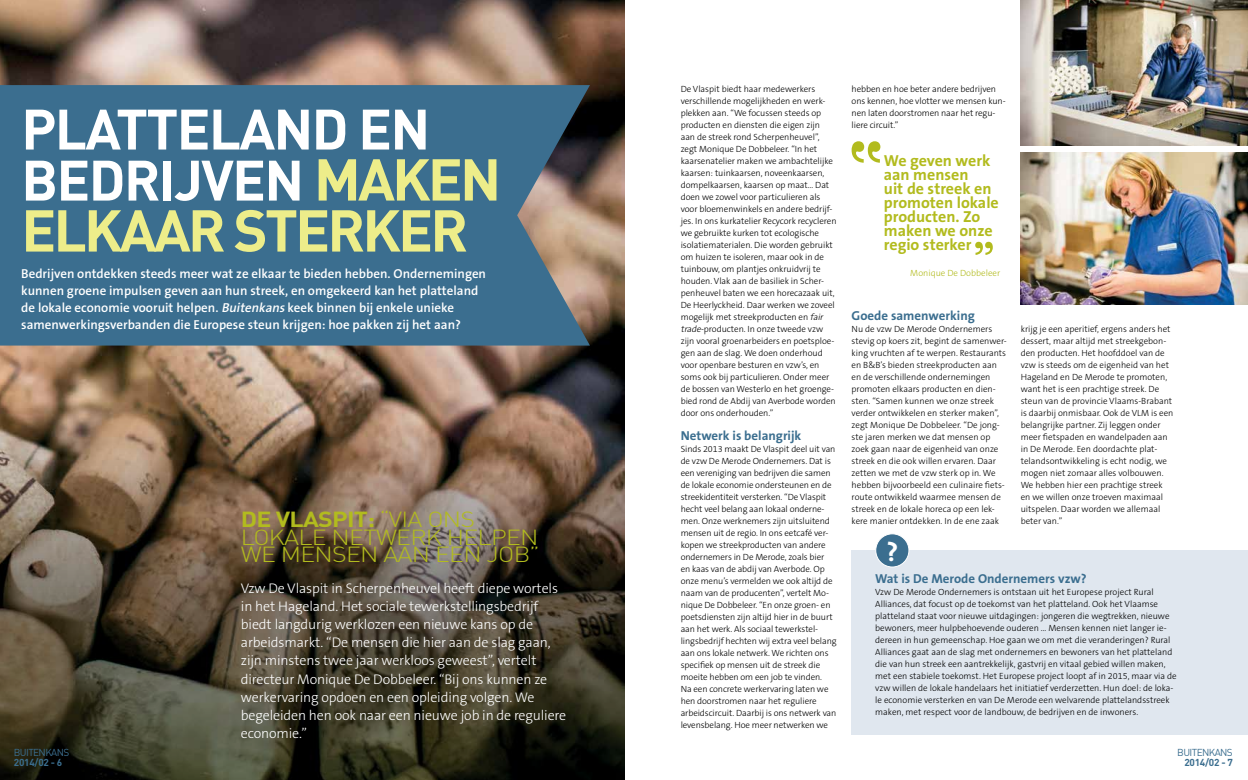
<style>
.page{position:relative;width:1248px;height:780px;background:#fff}
.page>*{position:absolute;margin:0;border:0;box-sizing:border-box;transform-origin:0 0}
.t1{font:700 58px "DIN";letter-spacing:-.05em;color:#eded8a}
.t2{font:700 56px/51px "DIN";letter-spacing:-.03em;color:#fff}
.t3{font:700 27px "The Sans B7";color:#fff}
.t4{font:300 21.6px/17.3px "DIN";letter-spacing:-.03em;color:#b2bb1e;scale:1.15 1}
.t5{font:700 21.6px "DIN";letter-spacing:-.03em;color:#b2bb1e;scale:1.15 1}
.t6{font:700 16px/14px "The Sans B7";color:#b2bb1e}
.t7{font:300 14px/18px "The Sans B3";letter-spacing:-.01em;color:#fff}
.t8{font:600 13px/17px "The Sans B6";color:#fff}
.t9{font:700 13px "The Sans B7";color:#3b6e8f}
.t10{font:10px "DIN";letter-spacing:-.06em;color:#3b6e8f}
.t11{font:700 10px "DIN";letter-spacing:-.025em;color:#3b6e8f}
.t12{font:300 9px/12px "The Sans B3";letter-spacing:-.005em;color:#000}
.t13{font:300 9px "The Sans B3";color:#b2bb1e}
.s1{font-style:italic}
.s2{font-size:58px;color:#eded8a}
.s3{font-weight:300}
</style>
<div class="page">
<img style="left:0;top:0;width:624px;height:366px">
<img style="left:0;top:366px;width:624px;height:414px">
<div style="left:851px;top:550px;width:396px;height:185px;background:#e0e7ef"></div>
<svg style="left:851px;top:141px;width:29px;height:22px"></svg>
<svg style="left:975px;top:242px;width:17px;height:13px"></svg>
<div style="left:0;top:85px;width:590px;height:260px;background:#3b6e8f"></div>
<img style="left:1020px;top:153px;width:227px;height:151px">
<img style="left:1020px;top:0;width:227px;height:146px">
<div style="left:875px;top:534px;width:33px;height:33px;background:#3b6e8f;border-radius:50%"></div>
<div style="left:875px;top:533px;width:34px;height:34px;border:1px solid #fff;border-radius:50%"></div>
<p class="t12" style="left:851px;top:83px;width:155px">hebben en hoe beter andere bedrijven ons kennen, hoe vlotter we mensen kun&shy;nen laten doorstromen naar het regu&shy;liere circuit.”</p>
<p class="t12" style="left:680px;top:83px;width:157px">De Vlaspit biedt haar medewerkers verschillende mogelijkheden en werk&shy;plekken aan. “We focussen steeds op producten en diensten die eigen zijn aan de streek rond Scherpenheuvel”, zegt Monique De Dobbeleer. “In het kaarsenatelier maken we ambachtelijke kaarsen: tuinkaarsen, noveenkaarsen, dompelkaarsen, kaarsen op maat… Dat doen we zowel voor particulieren als voor bloemenwinkels en andere bedrijf&shy;jes. In ons kurkatelier Recycork recycleren we gebruikte kurken tot ecologische isolatiematerialen. Die worden gebruikt om huizen te isoleren, maar ook in de tuinbouw, om plantjes onkruidvrij te houden. Vlak aan de basiliek in Scher&shy;penheuvel baten we een horecazaak uit, De Heerlyckheid. Daar werken we zoveel mogelijk met streekproducten en <span class="s1">fair trade</span>-producten. In onze tweede vzw zijn vooral groenarbeiders en poetsploe&shy;gen aan de slag. We doen onderhoud voor openbare besturen en vzw’s, en soms ook bij particulieren. Onder meer de bossen van Westerlo en het groenge&shy;bied rond de Abdij van Averbode worden door ons onderhouden.”</p>
<h3 class="t9" style="left:680px;top:428px;width:122px">Netwerk is belangrijk</h3>
<p class="t12" style="left:680px;top:443px;width:157px">Sinds 2013 maakt De Vlaspit deel uit van de vzw De Merode Ondernemers. Dat is een vereniging van bedrijven die samen de lokale economie ondersteunen en de streekidentiteit versterken. “De Vlaspit hecht veel belang aan lokaal onderne&shy;men. Onze werknemers zijn uitsluitend mensen uit de regio. In ons eetcafé ver&shy;kopen we streekproducten van andere ondernemers in De Merode, zoals bier<br>en kaas van de abdij van Averbode. Op onze menu’s vermelden we ook altijd de naam van de producenten”, vertelt Mo&shy;nique De Dobbeleer. “En onze groen- en poetsdiensten zijn altijd hier in de buurt aan het werk. Als sociaal tewerkstel&shy;lingsbedrijf hechten wij extra veel belang aan ons lokale netwerk. We richten ons specifiek op mensen uit de streek die moeite hebben om een job te vinden.<br>Na een concrete werkervaring laten we hen doorstromen naar het reguliere arbeidscircuit. Daarbij is ons netwerk van levensbelang. Hoe meer netwerken we</p>
<h2 class="t2" style="left:21px;top:101px;width:481px">PLATTELAND EN<br>BEDRIJVEN <span class="s2">MAKEN</span></h2>
<h1 class="t1" style="left:21px;top:193px;width:448px">ELKAAR STERKER</h1>
<h3 class="t6" style="left:883px;top:154px;width:116px">We geven werk aan mensen<br>uit de streek en promoten lokale producten. Zo maken we onze regio sterker</h3>
<p class="t13" style="left:910px;top:268px;width:91px">Monique De Dobbeleer</p>
<p class="t8" style="left:21px;top:265px;width:466px">Bedrijven ontdekken steeds meer wat ze elkaar te bieden hebben. Ondernemingen kunnen groene impulsen geven aan hun streek, en omgekeerd kan het platteland de lokale economie vooruit helpen. <span class="s1">Buitenkans</span> keek binnen bij enkele unieke samenwerkingsverbanden die Europese steun krijgen: hoe pakken zij het aan?</p>
<h3 class="t9" style="left:851px;top:308px;width:125px">Goede samenwerking</h3>
<p class="t12" style="left:851px;top:323px;width:157px">Nu de vzw De Merode Ondernemers stevig op koers zit, begint de samenwer&shy;king vruchten af te werpen. Restaurants en B&amp;B’s bieden streekproducten aan en de verschillende ondernemingen promoten elkaars producten en dien&shy;sten. “Samen kunnen we onze streek verder ontwikkelen en sterker maken”, zegt Monique De Dobbeleer. “De jong&shy;ste jaren merken we dat mensen op zoek gaan naar de eigenheid van onze streek en die ook willen ervaren. Daar zetten we met de vzw sterk op in. We hebben bijvoorbeeld een culinaire fiets&shy;route ontwikkeld waarmee mensen de streek en de lokale horeca op een lek-</p>
<p class="t12" style="left:1020px;top:323px;width:154px">krijg je een aperitief, ergens anders het dessert, maar altijd met streekgebon&shy;den producten. Het hoofddoel van de vzw is steeds om de eigenheid van het Hageland en De Merode te promoten, want het is een prachtige streek. De steun van de provincie Vlaams-Brabant is daarbij onmisbaar. Ook de VLM is een belangrijke partner. Zij leggen onder meer fietspaden en wandelpaden aan in De Merode. Een doordachte plat&shy;telandsontwikkeling is echt nodig, we mogen niet zomaar alles volbouwen.<br>We hebben hier een prachtige streek en we willen onze troeven maximaal uitspelen. Daar worden we allemaal beter van.”</p>
<h3 class="t5" style="left:241px;top:505px;width:205px">DE VLASPIT: <span class="s3">“VIA ONS</span></h3>
<p class="t12" style="left:851px;top:515px;width:149px">kere manier ontdekken. In de ene zaak</p>
<h3 class="t4" style="left:241px;top:528px;width:261px">LOKALE NETWERK HELPEN<br>WE MENSEN AAN EEN JOB”</h3>
<p class="t7" style="left:241px;top:580px;width:327px">Vzw De Vlaspit in Scherpenheuvel heeft diepe wortels in het Hageland. Het sociale tewerkstellingsbedrijf biedt langdurig werklozen een nieuwe kans op de arbeidsmarkt. “De mensen die hier aan de slag gaan, zijn minstens twee jaar werkloos geweest”, vertelt directeur Monique De Dobbeleer. “Bij ons kunnen ze werkervaring opdoen en een opleiding volgen. We begeleiden hen ook naar een nieuwe job in de reguliere economie.”</p>
<h3 class="t3" style="left:886px;top:537px;width:14px">?</h3>
<h3 class="t9" style="left:875px;top:572px;width:213px">Wat is De Merode Ondernemers vzw?</h3>
<p class="t12" style="left:875px;top:586px;width:303px">Vzw De Merode Ondernemers is ontstaan uit het Europese project Rural Alliances, dat focust op de toekomst van het platteland. Ook het Vlaamse platteland staat voor nieuwe uitdagingen: jongeren die wegtrekken, nieuwe bewoners, meer hulpbehoevende ouderen … Mensen kennen niet langer ie&shy;dereen in hun gemeenschap. Hoe gaan we om met die veranderingen? Rural Alliances gaat aan de slag met ondernemers en bewoners van het platteland die van hun streek een aantrekkelijk, gastvrij en vitaal gebied willen maken, met een stabiele toekomst. Het Europese project loopt af in 2015, maar via de vzw willen de lokale handelaars het initiatief verderzetten. Hun doel: de loka&shy;le economie versterken en van De Merode een welvarende plattelandsstreek maken, met respect voor de landbouw, de bedrijven en de inwoners.</p>
<p class="t10" style="left:14px;top:746px;width:57px">BUITENKANS</p>
<p class="t11" style="left:14px;top:755px;width:50px">2014/02 - 6</p>
<p class="t10" style="left:1177px;top:746px;width:57px">BUITENKANS</p>
<p class="t11" style="left:1184px;top:755px;width:50px">2014/02 - 7</p>
</div>
